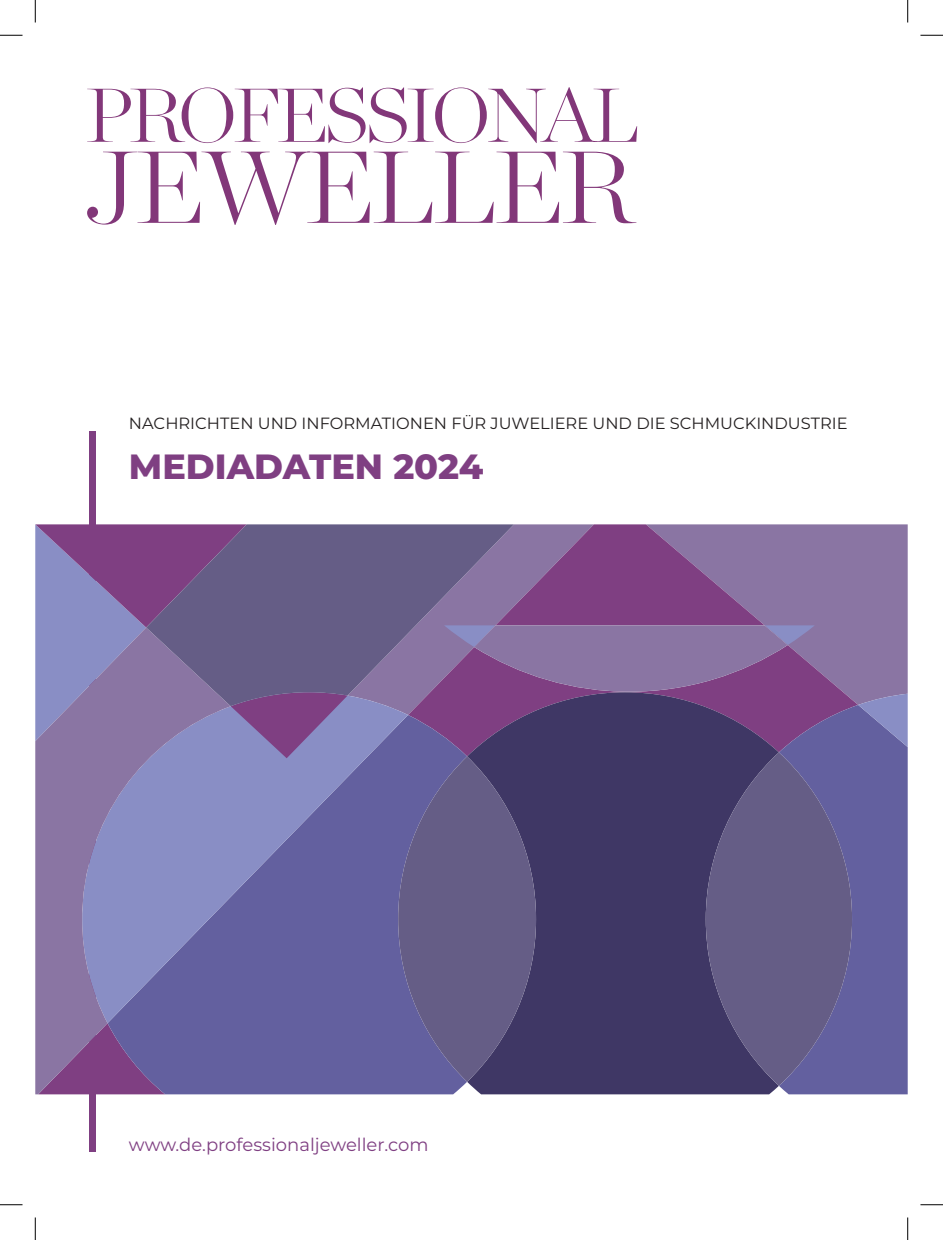
<style>
.page{position:relative;width:943px;height:1240px;background:#fff}
.page>*{position:absolute;margin:0;border:0;box-sizing:border-box;transform-origin:0 0}
.t1{font:800 34.95px "Montserrat";color:#7f3f82}
.t2{font:18px "Montserrat";color:#7f3f82}
.t3{font:16.2px "Montserrat";color:#231f20}
</style>
<div class="page">
<div style="left:89px;top:431px;width:6px;height:720px;background:#7f3f82"></div>
<div style="left:814px;top:524px;width:93px;height:170px;background:#8a75a3"></div>
<svg style="left:408px;top:645px;width:449px;height:70px;fill:#8a75a3"></svg>
<svg style="left:513px;top:524px;width:301px;height:168px"></svg>
<div style="left:467px;top:692px;width:311px;height:402px;background:#3f3765"></div>
<div style="left:778px;top:705px;width:129px;height:389px;background:#63609f"></div>
<svg style="left:857px;top:694px;width:50px;height:53px"></svg>
<div style="left:705px;top:752px;width:146px;height:334px;background:#655d86;border-radius:50%"></div>
<div style="left:231px;top:715px;width:236px;height:379px;background:#63609f"></div>
<svg style="left:231px;top:706px;width:177px;height:317px;fill:#63609f"></svg>
<div style="left:398px;top:756px;width:138px;height:326px;background:#655d86;border-radius:50%"></div>
<svg style="left:35px;top:758px;width:196px;height:336px"></svg>
<svg style="left:35px;top:524px;width:312px;height:234px"></svg>
<svg style="left:146px;top:524px;width:367px;height:182px;fill:#655d86"></svg>
<svg style="left:87px;top:87px;width:550px;height:56px"></svg>
<svg style="left:87px;top:152px;width:549px;height:73px"></svg>
<svg style="left:0;top:35px;width:22px;height:1px"></svg>
<svg style="left:920px;top:35px;width:22px;height:1px"></svg>
<svg style="left:0;top:1204px;width:22px;height:1px"></svg>
<svg style="left:920px;top:1204px;width:22px;height:1px"></svg>
<svg style="left:35px;top:0;width:1px;height:22px"></svg>
<svg style="left:35px;top:1217px;width:1px;height:23px"></svg>
<svg style="left:907px;top:0;width:1px;height:22px"></svg>
<svg style="left:907px;top:1217px;width:1px;height:23px"></svg>
<p class="t3" style="left:129px;top:412px;width:720px">NACHRICHTEN UND INFORMATIONEN FÜR JUWELIERE UND DIE SCHMUCKINDUSTRIE</p>
<h1 class="t1" style="left:129px;top:441px;width:356px">MEDIADATEN 2024</h1>
<p class="t2" style="left:129px;top:1132px;width:301px">www.de.professionaljeweller.com</p>
</div>
